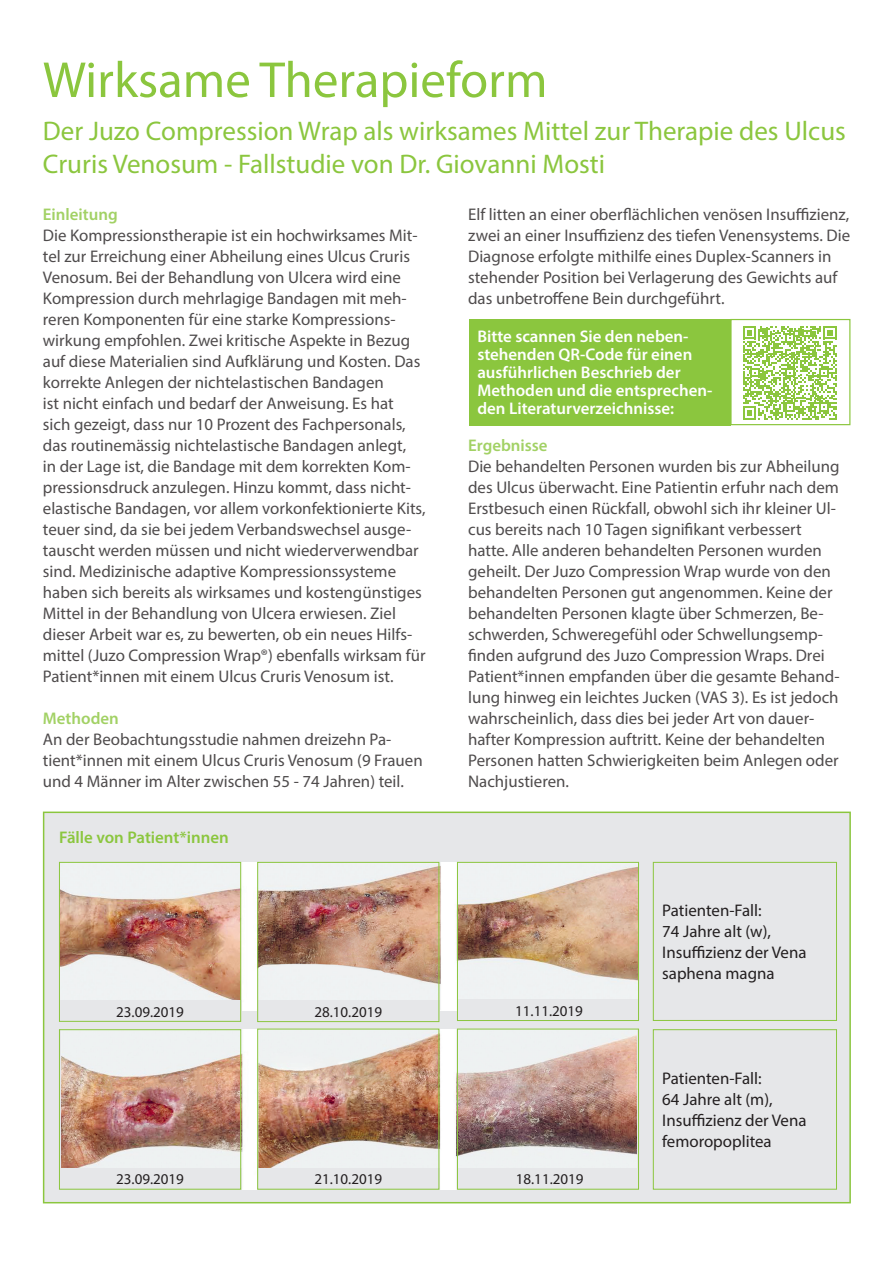
<style>
.page{position:relative;width:893px;height:1263px;background:#fff}
.page>*{position:absolute;margin:0;border:0;box-sizing:border-box;transform-origin:0 0}
.t1{font:51px "Myriad Pro";color:#8bc63e}
.t2{font:27px/32.4px "Myriad Pro";color:#8bc63e}
.t3{font:16.8px/21px "Myriad Pro";color:#231f20}
.t4{font:600 16.8px/18px "Myriad Pro";color:#fff}
.t5{font:600 16.8px "Myriad Pro";color:#8bc63e}
.t6{font:15px "Myriad Pro";color:#231f20}
</style>
<div class="page">
<div style="left:469px;top:319px;width:261px;height:106px;background:#8bc63e"></div>
<svg style="left:743px;top:326px;width:93px;height:93px"></svg>
<div style="left:730px;top:319px;width:120px;height:106px;border:1px solid #8bc63e"></div>
<div style="left:43px;top:811px;width:808px;height:392px;background:#e6e7e9;border:2px solid #8bc63e"></div>
<img style="left:61px;top:1029px;width:576px;height:160px">
<div style="left:59px;top:1168px;width:182px;height:21px;background:#e6e7e9"></div>
<div style="left:257px;top:1168px;width:182px;height:21px;background:#e6e7e9"></div>
<div style="left:459px;top:1168px;width:182px;height:21px;background:#e6e7e9"></div>
<div style="left:457px;top:1029px;width:182px;height:160px;border:1px solid #8bc63e"></div>
<div style="left:653px;top:1029px;width:184px;height:160px;border:1px solid #8bc63e"></div>
<div style="left:59px;top:1029px;width:182px;height:160px;border:1px solid #8bc63e"></div>
<img style="left:61px;top:862px;width:576px;height:148px">
<div style="left:59px;top:1000px;width:182px;height:22px;background:#e6e7e9"></div>
<div style="left:257px;top:1000px;width:182px;height:22px;background:#e6e7e9"></div>
<div style="left:458px;top:999px;width:182px;height:22px;background:#e6e7e9"></div>
<div style="left:653px;top:862px;width:184px;height:159px;border:1px solid #8bc63e"></div>
<div style="left:457px;top:862px;width:182px;height:159px;border:1px solid #8bc63e"></div>
<div style="left:257px;top:862px;width:182px;height:160px;border:1px solid #8bc63e"></div>
<div style="left:59px;top:862px;width:182px;height:160px;border:1px solid #8bc63e"></div>
<div style="left:257px;top:1029px;width:182px;height:160px;border:1px solid #8bc63e"></div>
<h1 class="t1" style="left:43px;top:48px;width:506px">Wirksame Therapieform</h1>
<h2 class="t2" style="left:43px;top:115px;width:804px">Der Juzo Compression Wrap als wirksames Mittel zur Therapie des Ulcus<br>Cruris Venosum - Fallstudie von Dr. Giovanni Mosti</h2>
<p class="t5" style="left:43px;top:204px;width:76px">Einleitung</p>
<p class="t3" style="left:43px;top:225px;width:384px">Die Kompressionstherapie ist ein hochwirksames Mit&shy;tel zur Erreichung einer Abheilung eines Ulcus Cruris Venosum. Bei der Behandlung von Ulcera wird eine Kompression durch mehrlagige Bandagen mit meh&shy;reren Komponenten für eine starke Kompressions&shy;wirkung empfohlen. Zwei kritische Aspekte in Bezug auf diese Materialien sind Aufklärung und Kosten. Das korrekte Anlegen der nichtelastischen Bandagen<br>ist nicht einfach und bedarf der Anweisung. Es hat<br>sich gezeigt, dass nur 10 Prozent des Fachpersonals, das routinemässig nichtelastische Bandagen anlegt,<br>in der Lage ist, die Bandage mit dem korrekten Kom&shy;pressionsdruck anzulegen. Hinzu kommt, dass nicht&shy;elastische Bandagen, vor allem vorkonfektionierte Kits, teuer sind, da sie bei jedem Verbandswechsel ausge&shy;tauscht werden müssen und nicht wiederverwendbar sind. Medizinische adaptive Kompressionssysteme haben sich bereits als wirksames und kostengünstiges Mittel in der Behandlung von Ulcera erwiesen. Ziel dieser Arbeit war es, zu bewerten, ob ein neues Hilfs&shy;mittel (Juzo Compression Wrap®) ebenfalls wirksam für Patient*innen mit einem Ulcus Cruris Venosum ist.</p>
<p class="t5" style="left:43px;top:708px;width:78px">Methoden</p>
<p class="t3" style="left:43px;top:729px;width:381px">An der Beobachtungsstudie nahmen dreizehn Pa&shy;tient*innen mit einem Ulcus Cruris Venosum (9 Frauen und 4 Männer im Alter zwischen 55 - 74 Jahren) teil.</p>
<p class="t3" style="left:468px;top:204px;width:383px">Elf litten an einer oberflächlichen venösen Insuffizienz, zwei an einer Insuffizienz des tiefen Venensystems. Die Diagnose erfolgte mithilfe eines Duplex-Scanners in stehender Position bei Verlagerung des Gewichts auf das unbetroffene Bein durchgeführt.</p>
<p class="t4" style="left:477px;top:327px;width:236px">Bitte scannen Sie den neben&shy;stehenden QR-Code für einen ausführlichen Beschrieb der<br>Methoden und die entsprechen&shy;den Literaturverzeichnisse:</p>
<p class="t5" style="left:468px;top:435px;width:81px">Ergebnisse</p>
<p class="t3" style="left:468px;top:456px;width:373px">Die behandelten Personen wurden bis zur Abheilung des Ulcus überwacht. Eine Patientin erfuhr nach dem Erstbesuch einen Rückfall, obwohl sich ihr kleiner Ul&shy;cus bereits nach 10 Tagen signifikant verbessert hatte. Alle anderen behandelten Personen wurden geheilt. Der Juzo Compression Wrap wurde von den behandelten Personen gut angenommen. Keine der behandelten Personen klagte über Schmerzen, Be&shy;schwerden, Schweregefühl oder Schwellungsemp&shy;finden aufgrund des Juzo Compression Wraps. Drei Patient*innen empfanden über die gesamte Behand&shy;lung hinweg ein leichtes Jucken (VAS 3). Es ist jedoch wahrscheinlich, dass dies bei jeder Art von dauer&shy;hafter Kompression auftritt. Keine der behandelten Personen hatten Schwierigkeiten beim Anlegen oder Nachjustieren.</p>
<p class="t5" style="left:59px;top:827px;width:171px">Fälle von Patient*innen</p>
<p class="t6" style="left:116px;top:1002px;width:69px">23.09.2019</p>
<p class="t6" style="left:314px;top:1002px;width:69px">28.10.2019</p>
<p class="t6" style="left:515px;top:1001px;width:69px">11.11.2019</p>
<p class="t6" style="left:116px;top:1170px;width:69px">23.09.2019</p>
<p class="t6" style="left:314px;top:1170px;width:69px">21.10.2019</p>
<p class="t6" style="left:516px;top:1170px;width:69px">18.11.2019</p>
<p class="t3" style="left:662px;top:900px;width:146px">Patienten-Fall:<br>74 Jahre alt (w),<br>Insuffizienz der Vena saphena magna</p>
<p class="t3" style="left:662px;top:1068px;width:146px">Patienten-Fall:<br>64 Jahre alt (m),<br>Insuffizienz der Vena femoropoplitea</p>
</div>
